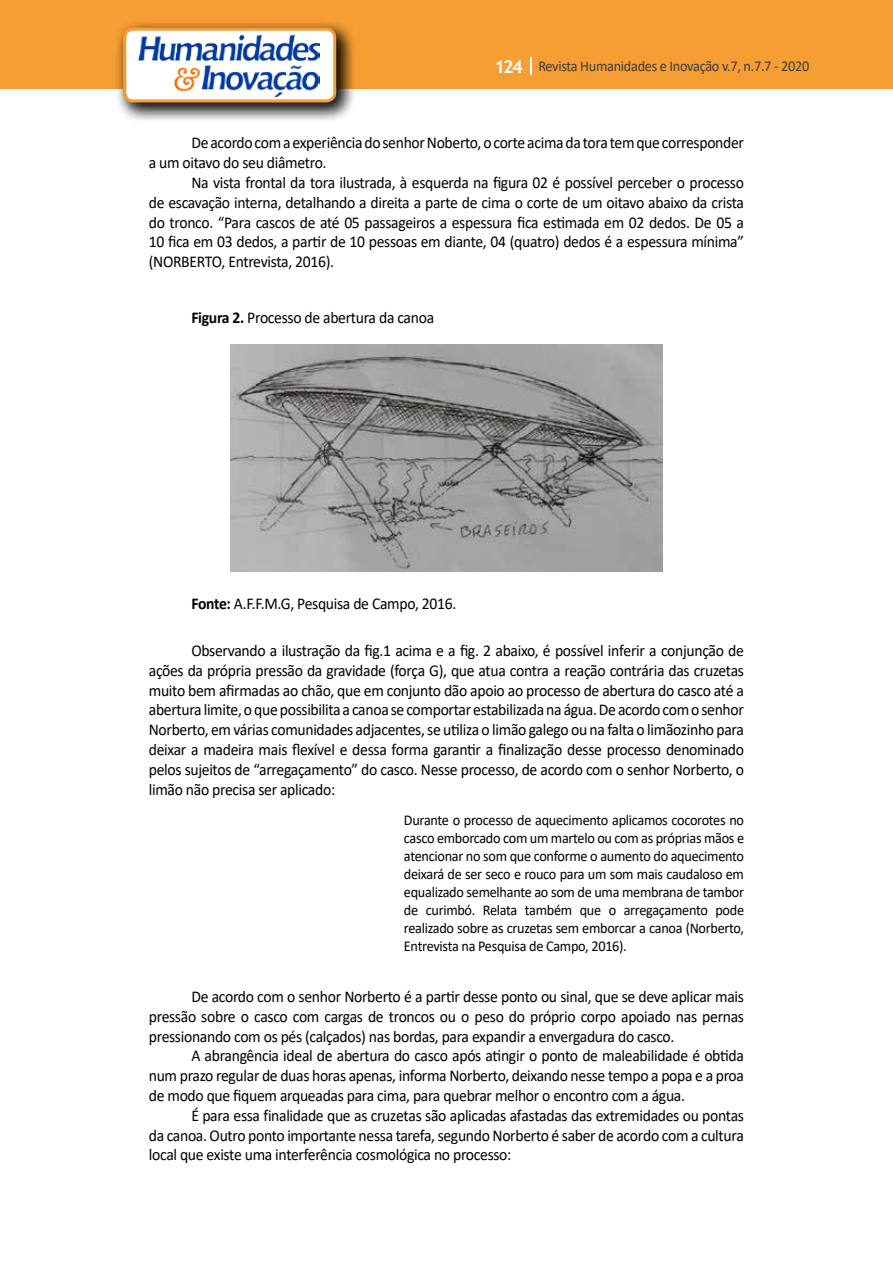
<style>
.page{position:relative;width:893px;height:1263px;background:#fff}
.page>*{position:absolute;margin:0;border:0;box-sizing:border-box;transform-origin:0 0}
.t1{font:16.5px/19.8px "Calibri";letter-spacing:-.02em;color:#000;text-align:justify;scale:.95 1}
.t2{font:15px/18px "Calibri";letter-spacing:-.02em;color:#000;text-align:justify;scale:.95 1}
.t3{font:15px "Calibri";letter-spacing:-.02em;color:#3c3c3b;scale:.95 1}
.s1{font-family:"Trebuchet MS";font-weight:700;font-size:18px;color:#fff}
.s2{font-weight:700}
</style>
<div class="page">
<div style="left:0;top:0;width:893px;height:88px;background:#f69e34"></div>
<svg style="left:530px;top:57px;width:2px;height:18px"></svg>
<div style="left:115px;top:19px;width:241px;height:103px;background:#000;opacity:.75"></div>
<div style="left:125px;top:29px;width:210px;height:72px;background:#fff;border-radius:9px"></div>
<img style="left:139px;top:35px;width:180px;height:62px">
<div style="left:123px;top:28px;width:213px;height:74px;border:3px solid #f69e34;border-radius:9px"></div>
<img style="left:230px;top:345px;width:432px;height:226px">
<p class="t3" style="left:495px;top:56px;width:333px"><span class="s1">124</span> Revista Humanidades e Inovação v.7, n.7.7 - 2020</p>
<p class="t1" style="left:149px;top:133px;width:628px;text-indent:43px">De acordo com a experiência do senhor Noberto, o corte acima da tora tem que corresponder a um oitavo do seu diâmetro.</p>
<p class="t1" style="left:149px;top:172px;width:628px;text-indent:43px">Na vista frontal da tora ilustrada, à esquerda na figura 02 é possível perceber o processo de escavação interna, detalhando a direita a parte de cima o corte de um oitavo abaixo da crista do tronco. “Para cascos de até 05 passageiros a espessura fica estimada em 02 dedos. De 05 a 10 fica em 03 dedos, a partir de 10 pessoas em diante, 04 (quatro) dedos é a espessura mínima” (NORBERTO, Entrevista, 2016).</p>
<p class="t1" style="left:191px;top:307px;width:257px"><span class="s2">Figura 2.</span> Processo de abertura da canoa</p>
<p class="t1" style="left:191px;top:593px;width:280px"><span class="s2">Fonte:</span> A.F.F.M.G, Pesquisa de Campo, 2016.</p>
<p class="t1" style="left:149px;top:640px;width:628px;text-indent:43px">Observando a ilustração da fig.1 acima e a fig. 2 abaixo, é possível inferir a conjunção de ações da própria pressão da gravidade (força G), que atua contra a reação contrária das cruzetas muito bem afirmadas ao chão, que em conjunto dão apoio ao processo de abertura do casco até a abertura limite, o que possibilita a canoa se comportar estabilizada na água. De acordo com o senhor Norberto, em várias comunidades adjacentes, se utiliza o limão galego ou na falta o limãozinho para deixar a madeira mais flexível e dessa forma garantir a finalização desse processo denominado pelos sujeitos de “arregaçamento” do casco. Nesse processo, de acordo com o senhor Norberto, o limão não precisa ser aplicado:</p>
<p class="t2" style="left:404px;top:811px;width:360px">Durante o processo de aquecimento aplicamos cocorotes no casco emborcado com um martelo ou com as próprias mãos e atencionar no som que conforme o aumento do aquecimento deixará de ser seco e rouco para um som mais caudaloso em equalizado semelhante ao som de uma membrana de tambor de curimbó. Relata também que o arregaçamento pode realizado sobre as cruzetas sem emborcar a canoa (Norberto, Entrevista na Pesquisa de Campo, 2016).</p>
<p class="t1" style="left:149px;top:986px;width:628px;text-indent:43px">De acordo com o senhor Norberto é a partir desse ponto ou sinal, que se deve aplicar mais pressão sobre o casco com cargas de troncos ou o peso do próprio corpo apoiado nas pernas pressionando com os pés (calçados) nas bordas, para expandir a envergadura do casco.</p>
<p class="t1" style="left:149px;top:1045px;width:628px;text-indent:43px">A abrangência ideal de abertura do casco após atingir o ponto de maleabilidade é obtida num prazo regular de duas horas apenas, informa Norberto, deixando nesse tempo a popa e a proa de modo que fiquem arqueadas para cima, para quebrar melhor o encontro com a água.</p>
<p class="t1" style="left:149px;top:1105px;width:628px;text-indent:43px">É para essa finalidade que as cruzetas são aplicadas afastadas das extremidades ou pontas da canoa. Outro ponto importante nessa tarefa, segundo Norberto é saber de acordo com a cultura local que existe uma interferência cosmológica no processo:</p>
</div>
